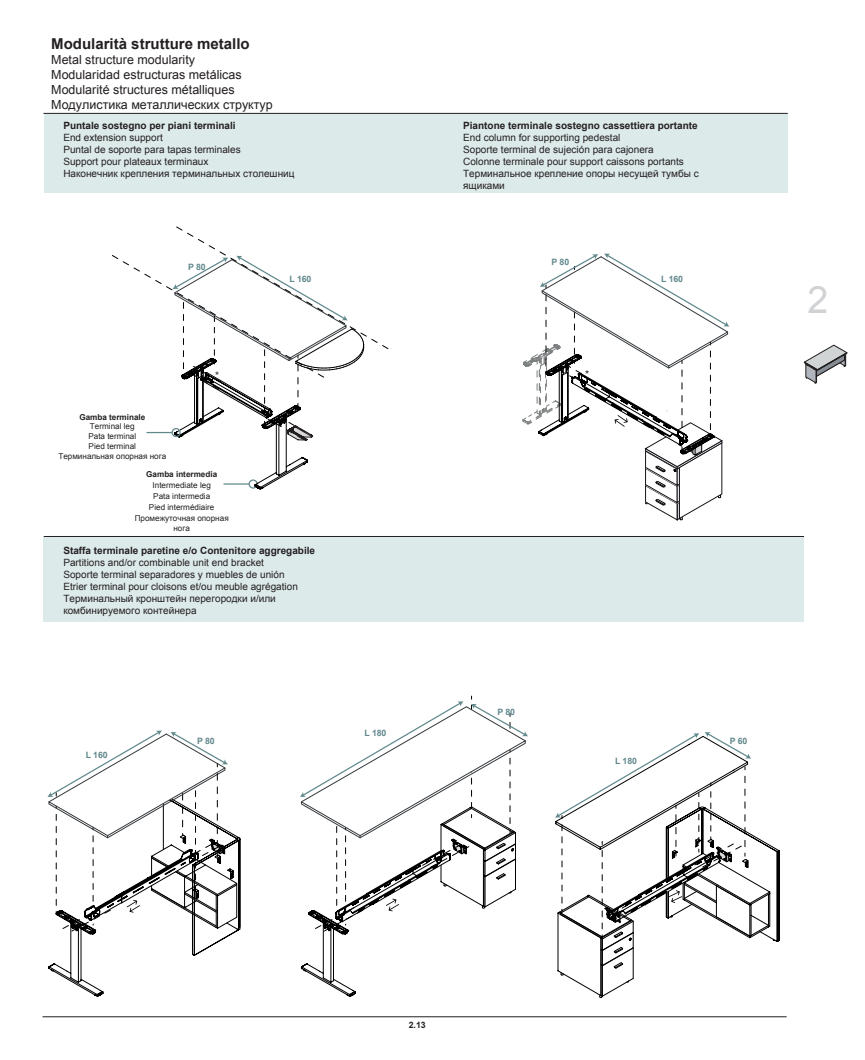
<style>
.page{position:relative;width:865px;height:1060px;background:#fff}
.page>*{position:absolute;margin:0;border:0;box-sizing:border-box;transform-origin:0 0}
.t1{font:37.5px "Arial";color:#d1d2d4}
.t2{font:700 15px "Arial";color:#231f20}
.t3{font:12.5px/15px "Arial";color:#231f20}
.t4{font:10.62px "Arial";color:#231f20}
.t5{font:10.25px "Arial";color:#231f20}
.t6{font:10px/12px "Arial";color:#231f20}
.t7{font:700 10px "Arial";color:#231f20}
.t8{font:700 8.75px "Arial";letter-spacing:-.01em;color:#61888c}
.t9{font:700 8.75px "Arial";color:#231f20}
.t10{font:8.12px/9.8px "Arial";color:#231f20;text-align:center}
.t11{font:700 8.12px "Arial";color:#231f20}
</style>
<div class="page">
<div style="left:44px;top:113px;width:743px;height:80px;background:#ddeaea"></div>
<div style="left:44px;top:536px;width:760px;height:86px;background:#ddeaea"></div>
<hr style="left:44px;top:536px;width:760px;height:1px;background:#231f20">
<hr style="left:42px;top:1016px;width:744px;height:1px;background:#231f20">
<svg style="left:804px;top:345px;width:43px;height:38px"></svg>
<hr style="left:43px;top:113px;width:744px;height:1px;background:#231f20">
<svg style="left:112px;top:226px;width:280px;height:263px"></svg>
<svg style="left:522px;top:253px;width:207px;height:267px"></svg>
<svg style="left:300px;top:696px;width:228px;height:300px"></svg>
<svg style="left:555px;top:732px;width:224px;height:265px"></svg>
<svg style="left:47px;top:730px;width:193px;height:266px"></svg>
<h2 class="t2" style="left:51px;top:33px;width:200px">Modularità strutture metallo</h2>
<p class="t3" style="left:51px;top:52px;width:223px">Metal structure modularity<br>Modularidad estructuras metálicas Modularité structures métalliques Модулистика металлических структур</p>
<p class="t7" style="left:63px;top:119px;width:174px">Puntale sostegno per piani terminali</p>
<p class="t6" style="left:63px;top:131px;width:233px">End extension support<br>Puntal de soporte para tapas terminales<br>Support pour plateaux terminaux<br>Наконечник крепления терминальных столешниц</p>
<p class="t8" style="left:188px;top:261px;width:19px">P 80</p>
<p class="t11" style="left:79px;top:411px;width:67px">Gamba terminale</p>
<p class="t10" style="left:58px;top:421px;width:109px">Terminal leg<br>Pata terminal<br>Pied terminal<br>Терминальная опорная нога</p>
<p class="t5" style="left:215px;top:369px;width:5px">*</p>
<p class="t8" style="left:289px;top:273px;width:23px">L 160</p>
<p class="t11" style="left:146px;top:469px;width:72px">Gamba intermedia</p>
<p class="t10" style="left:135px;top:480px;width:95px;line-height:11px">Intermediate leg<br>Pata intermedia<br>Pied intermédiaire<br>Промежуточная опорная</p>
<p class="t10" style="left:173px;top:523px;width:18px">нога</p>
<p class="t7" style="left:63px;top:544px;width:253px">Staffa terminale paretine e/o Contenitore aggregabile</p>
<p class="t6" style="left:63px;top:556px;width:236px">Partitions and/or combinable unit end bracket Soporte terminal separadores y muebles de unión Etrier terminal pour cloisons et/ou meuble agrégation Терминальный кронштейн перегородки и/или комбинируемого контейнера</p>
<p class="t8" style="left:86px;top:748px;width:23px">L 160</p>
<p class="t8" style="left:197px;top:734px;width:19px">P 80</p>
<p class="t8" style="left:364px;top:727px;width:23px">L 180</p>
<p class="t7" style="left:463px;top:119px;width:236px">Piantone terminale sostegno cassettiera portante</p>
<p class="t6" style="left:463px;top:131px;width:237px">End column for supporting pedestal<br>Soporte terminal de sujeción para cajonera<br>Colonne terminale pour support caissons portants Терминальное крепление опоры несущей тумбы с ящиками</p>
<p class="t8" style="left:551px;top:256px;width:19px">P 80</p>
<p class="t4" style="left:585px;top:367px;width:6px">*</p>
<p class="t8" style="left:661px;top:273px;width:23px">L 160</p>
<h1 class="t1" style="left:807px;top:275px;width:22px">2</h1>
<p class="t8" style="left:497px;top:706px;width:19px">P 80</p>
<p class="t8" style="left:615px;top:755px;width:23px">L 180</p>
<p class="t8" style="left:730px;top:734px;width:19px">P 60</p>
<p class="t9" style="left:408px;top:1019px;width:19px">2.13</p>
</div>
